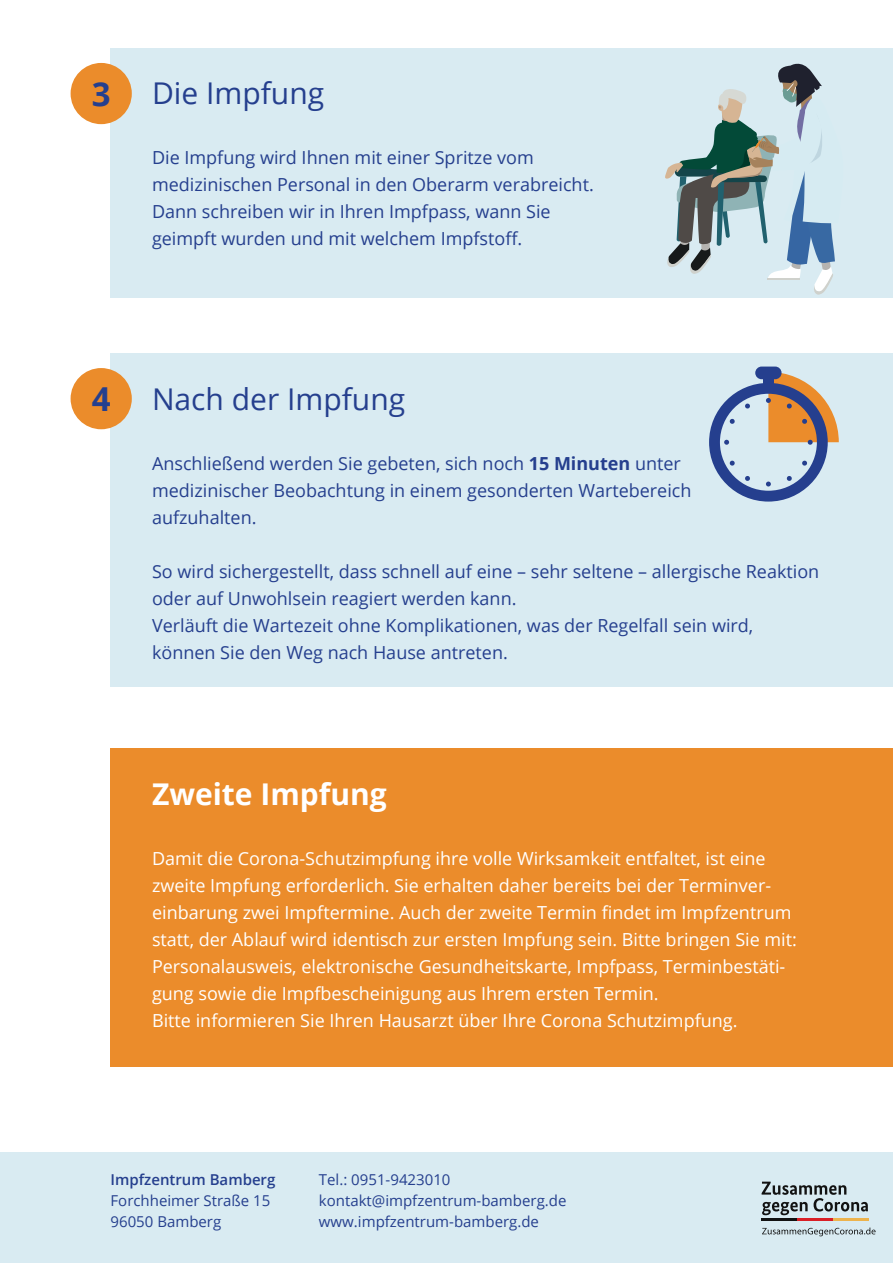
<style>
.page{position:relative;width:893px;height:1263px;background:#fff}
.page>*{position:absolute;margin:0;border:0;box-sizing:border-box;transform-origin:0 0}
.t1{font:700 33px "Open Sans";color:#253f8e}
.t2{font:30px "Open Sans";color:#253f8e}
.t3{font:700 30px "Open Sans";color:#fff}
.t4{font:18px/27px "Open Sans";color:#253f8e}
.t5{font:18px/27px "Open Sans";color:#fff}
.t6{font:15px "Open Sans";color:#253f8e}
.t7{font:600 15px "Open Sans";color:#253f8e}
.s1{font-weight:700}
</style>
<div class="page">
<div style="left:0;top:1152px;width:893px;height:111px;background:#d9ebf2"></div>
<svg style="left:762px;top:1181px;width:106px;height:34px"></svg>
<hr style="left:762px;top:1218px;width:35px;height:3px;background:#121212">
<hr style="left:797px;top:1218px;width:36px;height:3px;background:#d91f26">
<hr style="left:833px;top:1218px;width:36px;height:3px;background:#edb34d">
<svg style="left:762px;top:1227px;width:114px;height:9px"></svg>
<div style="left:111px;top:48px;width:782px;height:250px;background:#d9ebf2"></div>
<div style="left:111px;top:353px;width:782px;height:333px;background:#d9ebf2"></div>
<div style="left:111px;top:748px;width:782px;height:318px;background:#eb8c2b"></div>
<div style="left:71px;top:63px;width:61px;height:61px;background:#eb8c2b;border-radius:50%"></div>
<div style="left:71px;top:368px;width:61px;height:61px;background:#eb8c2b;border-radius:50%"></div>
<svg style="left:665px;top:63px;width:170px;height:232px"></svg>
<svg style="left:709px;top:372px;width:130px;height:130px"></svg>
<div style="left:755px;top:367px;width:26px;height:12px;background:#253f8e;border-radius:6px"></div>
<p class="t1" style="left:92px;top:70px;width:20px">3</p>
<p class="t2" style="left:152px;top:73px;width:174px">Die Impfung</p>
<p class="t4" style="left:152px;top:144px;width:443px">Die Impfung wird Ihnen mit einer Spritze vom medizinischen Personal in den Oberarm verabreicht.</p>
<p class="t4" style="left:152px;top:198px;width:400px">Dann schreiben wir in Ihren Impfpass, wann Sie geimpft wurden und mit welchem Impfstoff.</p>
<p class="t1" style="left:92px;top:376px;width:20px">4</p>
<p class="t2" style="left:152px;top:378px;width:255px">Nach der Impfung</p>
<p class="t4" style="left:152px;top:449px;width:541px">Anschließend werden Sie gebeten, sich noch <span class="s1">15 Minuten</span> unter medizinischer Beobachtung in einem gesonderten Wartebereich aufzuhalten.</p>
<p class="t4" style="left:152px;top:557px;width:669px">So wird sichergestellt, dass schnell auf eine – sehr seltene – allergische Reaktion oder auf Unwohlsein reagiert werden kann.<br>Verläuft die Wartezeit ohne Komplikationen, was der Regelfall sein wird, können Sie den Weg nach Hause antreten.</p>
<p class="t3" style="left:152px;top:773px;width:236px">Zweite Impfung</p>
<p class="t5" style="left:152px;top:844px;width:646px">Damit die Corona-Schutzimpfung ihre volle Wirksamkeit entfaltet, ist eine zweite Impfung erforderlich. Sie erhalten daher bereits bei der Terminver&shy;einbarung zwei Impftermine. Auch der zweite Termin findet im Impfzentrum statt, der Ablauf wird identisch zur ersten Impfung sein. Bitte bringen Sie mit:<br>Personalausweis, elektronische Gesundheitskarte, Impfpass, Terminbestäti&shy;gung sowie die Impfbescheinigung aus Ihrem ersten Termin.</p>
<p class="t5" style="left:152px;top:1006px;width:587px">Bitte informieren Sie Ihren Hausarzt über Ihre Corona Schutzimpfung.</p>
<p class="t7" style="left:111px;top:1169px;width:166px">Impfzentrum Bamberg</p>
<p class="t6" style="left:111px;top:1190px;width:161px">Forchheimer Straße 15</p>
<p class="t6" style="left:111px;top:1211px;width:112px">96050 Bamberg</p>
<p class="t6" style="left:319px;top:1169px;width:133px">Tel.: 0951-9423010</p>
<p class="t6" style="left:319px;top:1190px;width:249px">kontakt@impfzentrum-bamberg.de</p>
<p class="t6" style="left:319px;top:1211px;width:222px">www.impfzentrum-bamberg.de</p>
</div>
